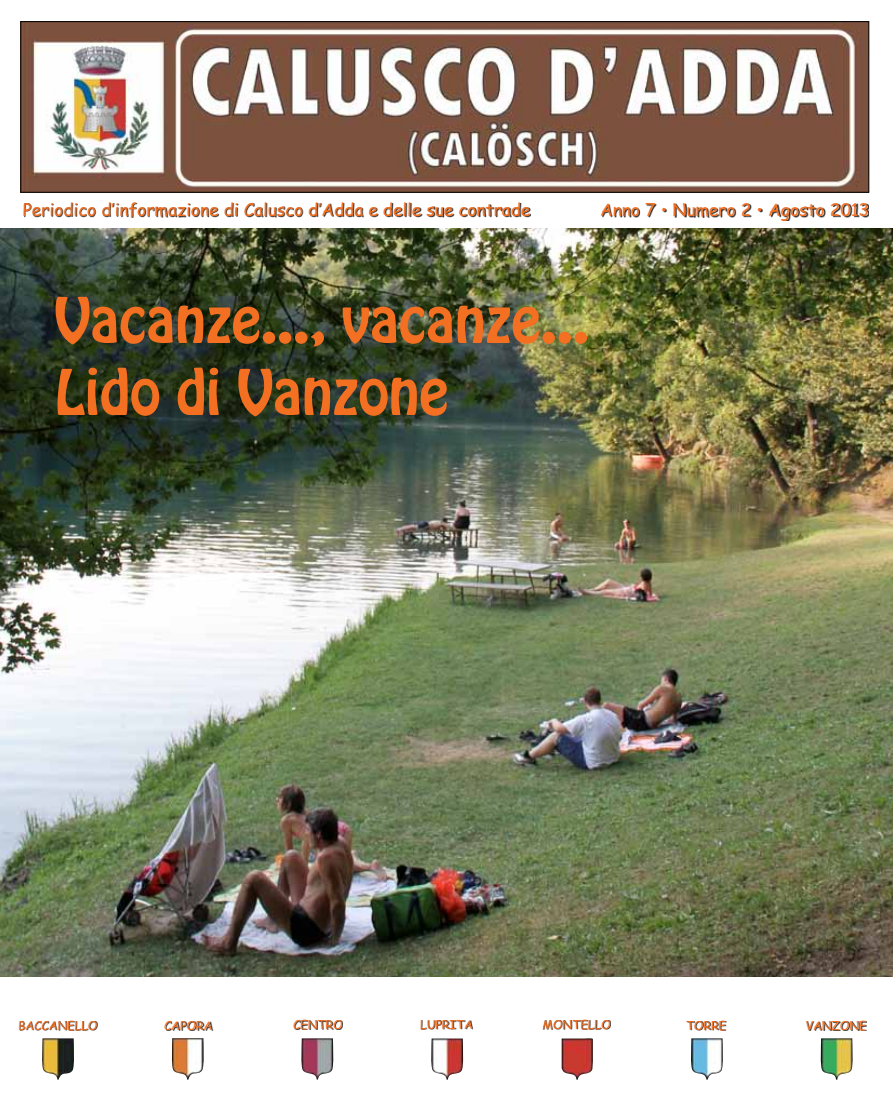
<style>
.page{position:relative;width:893px;height:1106px;background:#fff}
.page>*{position:absolute;margin:0;border:0;box-sizing:border-box;transform-origin:0 0}
.t1{font:55.5px/72px "Hobo Std";color:#f36f21}
.t2{font:17.25px "Comic Sans MS";color:#f36f21}
.t3{font:12px "Comic Sans MS";color:#f36f21}
</style>
<div class="page">
<img style="left:0;top:229px;width:893px;height:747px">
<img style="left:22px;top:23px;width:845px;height:168px">
<div style="left:20px;top:21px;width:849px;height:172px;border:1px solid #000"></div>
<div style="left:24px;top:203px;width:507px;height:15px;background:#000;opacity:.8"></div>
<div style="left:602px;top:203px;width:267px;height:18px;background:#000;opacity:.8"></div>
<div style="left:20px;top:1020px;width:78px;height:10px;background:#000;opacity:.8"></div>
<div style="left:166px;top:1021px;width:47px;height:9px;background:#000;opacity:.8"></div>
<div style="left:294px;top:1020px;width:49px;height:9px;background:#000;opacity:.8"></div>
<div style="left:421px;top:1019px;width:52px;height:10px;background:#000;opacity:.8"></div>
<div style="left:544px;top:1019px;width:67px;height:10px;background:#000;opacity:.8"></div>
<div style="left:687px;top:1020px;width:39px;height:10px;background:#000;opacity:.8"></div>
<div style="left:807px;top:1021px;width:60px;height:9px;background:#000;opacity:.8"></div>
<img style="left:42px;top:1038px;width:811px;height:41px">
<p class="t2" style="left:23px;top:197px;width:509px">Periodico d’informazione di Calusco d’Adda e delle sue contrade</p>
<p class="t2" style="left:600px;top:197px;width:270px">Anno 7 • Numero 2 • Agosto 2013</p>
<h1 class="t1" style="left:55px;top:285px;width:536px">Vacanze..., vacanze...<br>Lido di Vanzone</h1>
<p class="t3" style="left:18px;top:1016px;width:81px">BACCANELLO</p>
<p class="t3" style="left:164px;top:1016px;width:50px">CAPORA</p>
<p class="t3" style="left:293px;top:1015px;width:51px">CENTRO</p>
<p class="t3" style="left:420px;top:1015px;width:54px">LUPRITA</p>
<p class="t3" style="left:542px;top:1015px;width:70px">MONTELLO</p>
<p class="t3" style="left:686px;top:1016px;width:42px">TORRE</p>
<p class="t3" style="left:805px;top:1016px;width:63px">VANZONE</p>
</div>
